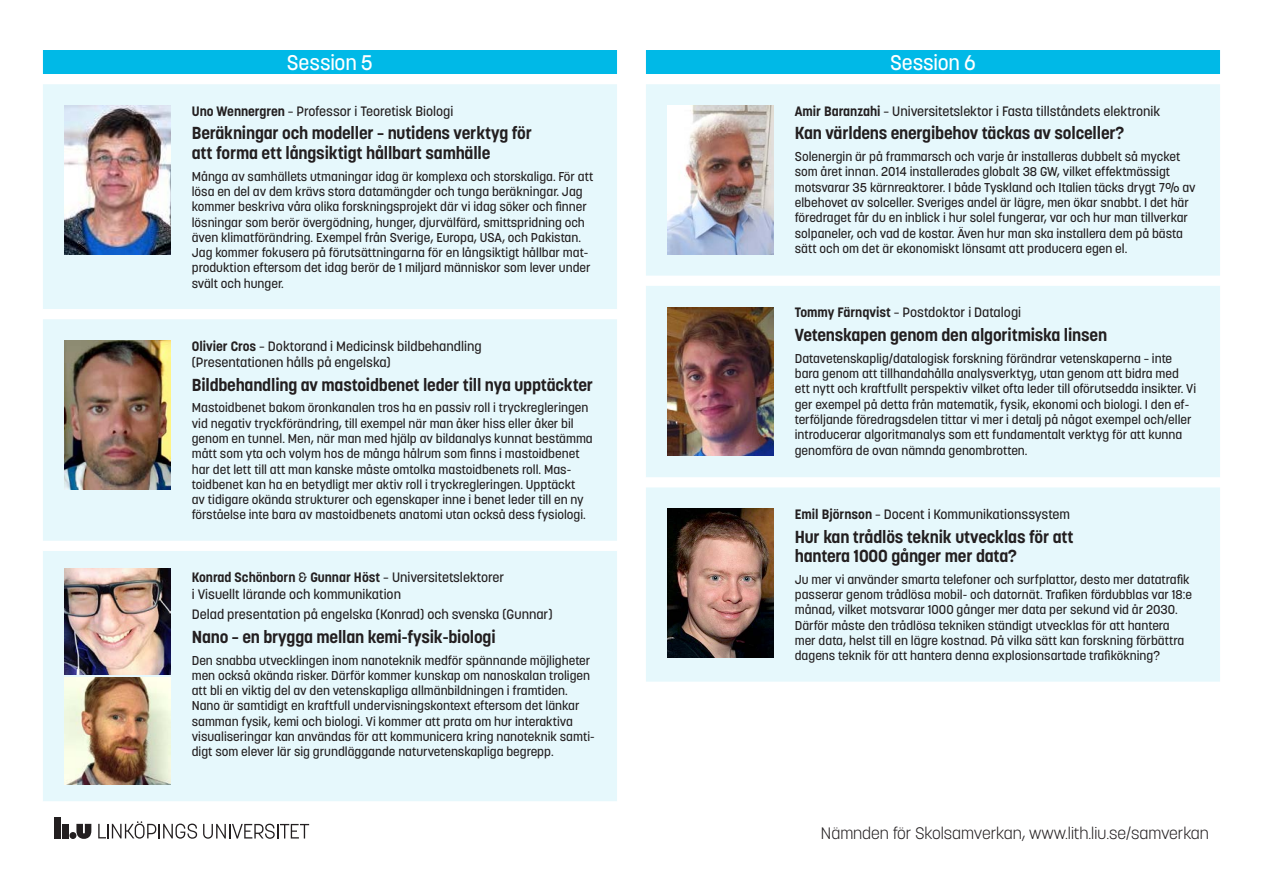
<style>
.page{position:relative;width:1263px;height:893px;background:#fff}
.page>*{position:absolute;margin:0;border:0;box-sizing:border-box;transform-origin:0 0}
.t1{font:500 21px "Korolev";letter-spacing:-.01em;color:#fff}
.t2{font:700 17.25px/19.5px "Korolev";letter-spacing:-.01em;color:#231f20}
.t3{font:300 16.5px "Korolev";color:#231f20}
.t4{font:500 13.5px/16.2px "Korolev";color:#231f20}
.t5{font:500 12.75px/15.3px "Korolev";color:#231f20}
.s1{font-weight:700}
</style>
<div class="page">
<div style="left:62px;top:824px;width:7px;height:14px;background:#231f20"></div>
<div style="left:54px;top:817px;width:7px;height:21px;background:#231f20"></div>
<div style="left:69px;top:832px;width:7px;height:7px;background:#231f20;border-radius:50%"></div>
<svg style="left:76px;top:824px;width:15px;height:15px"></svg>
<svg style="left:203px;top:824px;width:106px;height:15px"></svg>
<svg style="left:98px;top:821px;width:99px;height:18px"></svg>
<div style="left:43px;top:50px;width:574px;height:24px;background:#00b9e7"></div>
<div style="left:43px;top:84px;width:574px;height:225px;background:#e6f8fc"></div>
<img style="left:64px;top:106px;width:107px;height:148px">
<div style="left:43px;top:319px;width:574px;height:222px;background:#e6f8fc"></div>
<img style="left:64px;top:341px;width:107px;height:148px">
<div style="left:43px;top:551px;width:574px;height:250px;background:#e6f8fc"></div>
<img style="left:64px;top:568px;width:107px;height:106px">
<img style="left:64px;top:678px;width:107px;height:106px">
<div style="left:646px;top:50px;width:574px;height:24px;background:#00b9e7"></div>
<div style="left:646px;top:84px;width:574px;height:192px;background:#e6f8fc"></div>
<img style="left:667px;top:106px;width:106px;height:148px">
<div style="left:646px;top:286px;width:574px;height:191px;background:#e6f8fc"></div>
<img style="left:667px;top:307px;width:106px;height:149px">
<div style="left:646px;top:487px;width:574px;height:195px;background:#e6f8fc"></div>
<img style="left:667px;top:509px;width:106px;height:149px">
<h1 class="t1" style="left:287px;top:49px;width:88px">Session 5</h1>
<p class="t4" style="left:192px;top:103px;width:263px"><span class="s1">Uno Wennergren</span> – Professor i Teoretisk Biologi</p>
<h2 class="t2" style="left:192px;top:124px;width:342px">Beräkningar och modeller – nutidens verktyg för att forma ett långsiktigt hållbart samhälle</h2>
<p class="t5" style="left:192px;top:168px;width:403px">Många av samhällets utmaningar idag är komplexa och storskaliga. För att lösa en del av dem krävs stora datamängder och tunga beräkningar. Jag kommer beskriva våra olika forskningsprojekt där vi idag söker och finner lösningar som berör övergödning, hunger, djurvälfärd, smittspridning och även klimatförändring. Exempel från Sverige, Europa, USA, och Pakistan.<br>Jag kommer fokusera på förutsättningarna för en långsiktigt hållbar mat&shy;produktion eftersom det idag berör de 1 miljard människor som lever under svält och hunger.</p>
<p class="t4" style="left:192px;top:338px;width:291px"><span class="s1">Olivier Cros</span> – Doktorand i Medicinsk bildbehandling (Presentationen hålls på engelska)</p>
<h2 class="t2" style="left:192px;top:375px;width:403px">Bildbehandling av mastoidbenet leder till nya upptäckter</h2>
<p class="t5" style="left:192px;top:400px;width:402px">Mastoidbenet bakom öronkanalen tros ha en passiv roll i tryckregleringen vid negativ tryckförändring, till exempel när man åker hiss eller åker bil genom en tunnel. Men, när man med hjälp av bildanalys kunnat bestämma mått som yta och volym hos de många hålrum som finns i mastoidbenet har det lett till att man kanske måste omtolka mastoidbenets roll. Mas&shy;toidbenet kan ha en betydligt mer aktiv roll i tryckregleringen. Upptäckt<br>av tidigare okända strukturer och egenskaper inne i benet leder till en ny förståelse inte bara av mastoidbenets anatomi utan också dess fysiologi.</p>
<p class="t4" style="left:192px;top:570px;width:314px"><span class="s1">Konrad Schönborn</span> &amp; <span class="s1">Gunnar Höst</span> – Universitetslektorer i Visuellt lärande och kommunikation</p>
<p class="t4" style="left:192px;top:606px;width:362px">Delad presentation på engelska (Konrad) och svenska (Gunnar)</p>
<h2 class="t2" style="left:192px;top:627px;width:305px">Nano – en brygga mellan kemi-fysik-biologi</h2>
<p class="t5" style="left:192px;top:652px;width:404px">Den snabba utvecklingen inom nanoteknik medför spännande möjligheter men också okända risker. Därför kommer kunskap om nanoskalan troligen att bli en viktig del av den vetenskapliga allmänbildningen i framtiden.<br>Nano är samtidigt en kraftfull undervisningskontext eftersom det länkar samman fysik, kemi och biologi. Vi kommer att prata om hur interaktiva visualiseringar kan användas för att kommunicera kring nanoteknik samti&shy;digt som elever lär sig grundläggande naturvetenskapliga begrepp.</p>
<h1 class="t1" style="left:890px;top:49px;width:87px">Session 6</h1>
<p class="t4" style="left:795px;top:103px;width:367px"><span class="s1">Amir Baranzahi</span> – Universitetslektor i Fasta tillståndets elektronik</p>
<h2 class="t2" style="left:795px;top:124px;width:331px">Kan världens energibehov täckas av solceller?</h2>
<p class="t5" style="left:795px;top:149px;width:402px">Solenergin är på frammarsch och varje år installeras dubbelt så mycket som året innan. 2014 installerades globalt 38 GW, vilket effektmässigt motsvarar 35 kärnreaktorer. I både Tyskland och Italien täcks drygt 7% av elbehovet av solceller. Sveriges andel är lägre, men ökar snabbt. I det här föredraget får du en inblick i hur solel fungerar, var och hur man tillverkar solpaneler, och vad de kostar. Även hur man ska installera dem på bästa sätt och om det är ekonomiskt lönsamt att producera egen el.</p>
<p class="t4" style="left:795px;top:304px;width:228px"><span class="s1">Tommy Färnqvist</span> – Postdoktor i Datalogi</p>
<h2 class="t2" style="left:795px;top:325px;width:314px">Vetenskapen genom den algoritmiska linsen</h2>
<p class="t5" style="left:795px;top:351px;width:403px">Datavetenskaplig/datalogisk forskning förändrar vetenskaperna – inte bara genom att tillhandahålla analysverktyg, utan genom att bidra med ett nytt och kraftfullt perspektiv vilket ofta leder till oförutsedda insikter. Vi ger exempel på detta från matematik, fysik, ekonomi och biologi. I den ef&shy;terföljande föredragsdelen tittar vi mer i detalj på något exempel och/eller introducerar algoritmanalys som ett fundamentalt verktyg för att kunna genomföra de ovan nämnda genombrotten.</p>
<p class="t4" style="left:795px;top:506px;width:277px"><span class="s1">Emil Björnson</span> – Docent i Kommunikationssystem</p>
<h2 class="t2" style="left:795px;top:527px;width:280px">Hur kan trådlös teknik utvecklas för att hantera 1000 gånger mer data?</h2>
<p class="t5" style="left:795px;top:572px;width:399px">Ju mer vi använder smarta telefoner och surfplattor, desto mer datatrafik passerar genom trådlösa mobil- och datornät. Trafiken fördubblas var 18:e månad, vilket motsvarar 1000 gånger mer data per sekund vid år 2030.<br>Därför måste den trådlösa tekniken ständigt utvecklas för att hantera mer data, helst till en lägre kostnad. På vilka sätt kan forskning förbättra dagens teknik för att hantera denna explosionsartade trafikökning?</p>
<p class="t3" style="left:821px;top:823px;width:389px">Nämnden för Skolsamverkan, www.lith.liu.se/samverkan</p>
</div>
